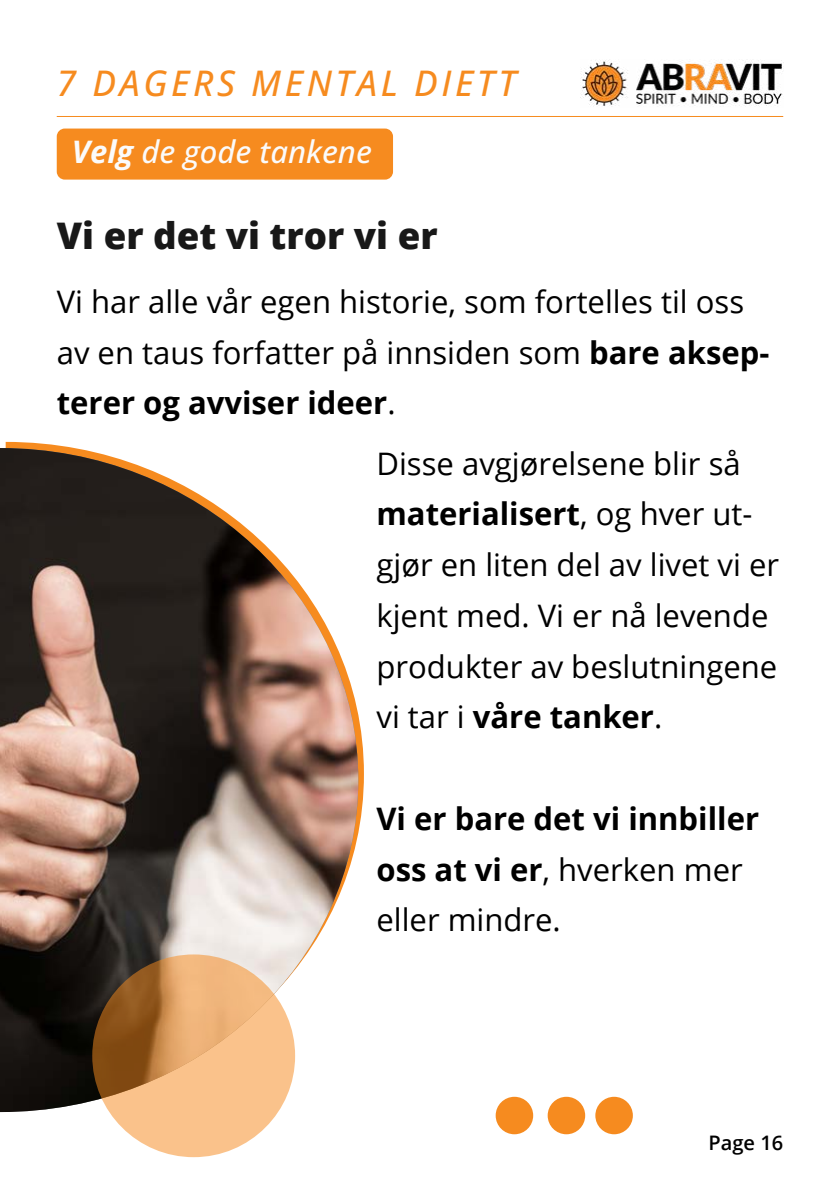
<style>
.page{position:relative;width:840px;height:1191px;background:#fff}
.page>*{position:absolute;margin:0;border:0;box-sizing:border-box;transform-origin:0 0}
.t1{font:800 36.6px "Open Sans";color:#181818}
.t2{font:italic 500 35.2px "Open Sans";letter-spacing:.1em;color:#f68b1f}
.t3{font:31px/50.8px "Open Sans";color:#000}
.t4{font:700 31px/50.8px "Open Sans";color:#000}
.t5{font:italic 500 31px "Open Sans";color:#fbfbfb}
.t6{font:600 20px "Open Sans";color:#000}
.s1{font-weight:700}
.s2{font-weight:400}
</style>
<div class="page">
<div style="left:57px;top:129px;width:336px;height:51px;background:#f68b1f;border-radius:8px"></div>
<div style="left:595px;top:1096px;width:37px;height:38px;background:#f68b1f;border-radius:50%"></div>
<div style="left:547px;top:1096px;width:38px;height:38px;background:#f68b1f;border-radius:50%"></div>
<div style="left:495px;top:1096px;width:38px;height:38px;background:#f68b1f;border-radius:50%"></div>
<img style="left:0;top:448px;width:358px;height:664px">
<svg style="left:92px;top:954px;width:203px;height:203px;background:#dda46c"></svg>
<img style="left:580px;top:60px;width:202px;height:46px">
<hr style="left:57px;top:116px;width:725px;height:1px;background:#f68b1f">
<p class="t2" style="left:57px;top:58px;width:461px">7 DAGERS MENTAL DIETT</p>
<p class="t5" style="left:72px;top:130px;width:301px"><span class="s1">Velg</span> de gode tankene</p>
<p class="t1" style="left:57px;top:208px;width:382px">Vi er det vi tror vi er</p>
<p class="t3" style="left:57px;top:275px;width:713px">Vi har alle vår egen historie, som fortelles til oss av en taus forfatter på innsiden som <span class="s1">bare aksep&shy;terer og avviser ideer</span>.</p>
<p class="t3" style="left:376px;top:437px;width:404px">Disse avgjørelsene blir så <span class="s1">materialisert</span>, og hver ut&shy;gjør en liten del av livet vi er kjent med. Vi er nå levende produkter av beslutningene vi tar i <span class="s1">våre tanker</span>.</p>
<p class="t4" style="left:376px;top:792px;width:384px">Vi er bare det vi innbiller oss at vi er<span class="s2">, hverken mer eller mindre.</span></p>
<p class="t6" style="left:708px;top:1128px;width:76px">Page 16</p>
</div>
